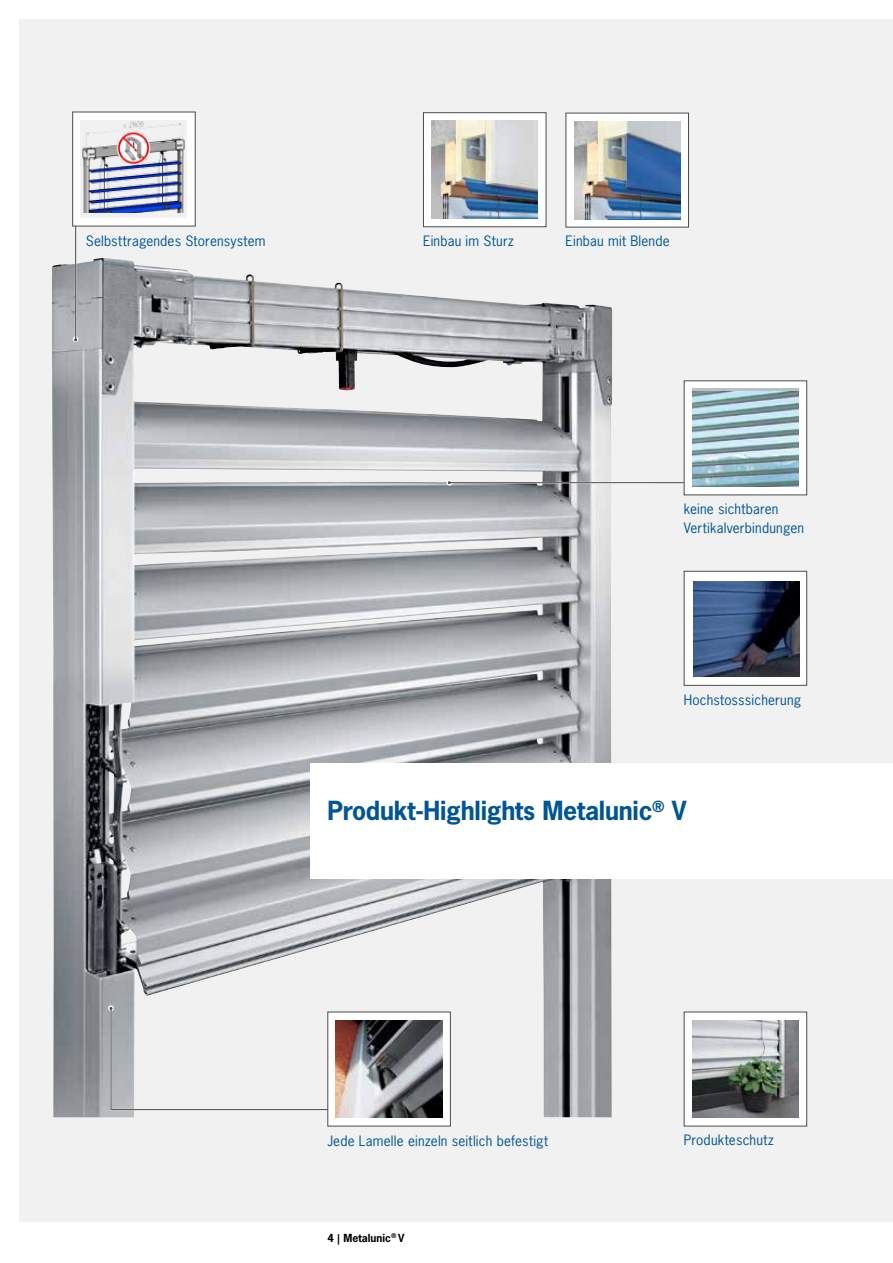
<style>
.page{position:relative;width:893px;height:1263px;background:#fff}
.page>*{position:absolute;margin:0;border:0;box-sizing:border-box;transform-origin:0 0}
.t1{font:700 24.75px "News Gothic";letter-spacing:-.01em;color:#005596}
.t2{font:13.5px/19.2px "News Gothic";letter-spacing:.015em;color:#005596}
.t3{font:700 10.5px "News Gothic";color:#000}
</style>
<div class="page">
<div style="left:19px;top:19px;width:874px;height:1203px;background:#f1f1f2"></div>
<img style="left:52px;top:258px;width:560px;height:859px">
<div style="left:310px;top:763px;width:583px;height:115px;background:#fff"></div>
<div style="left:684px;top:1012px;width:123px;height:114px;background:#fff;border:1px solid #4d4d4f"></div>
<img style="left:692px;top:1020px;width:107px;height:98px">
<div style="left:423px;top:112px;width:123px;height:115px;background:#fff;border:1px solid #4d4d4f"></div>
<img style="left:432px;top:121px;width:106px;height:98px">
<div style="left:566px;top:113px;width:123px;height:114px;background:#fff"></div>
<img style="left:574px;top:121px;width:106px;height:98px">
<div style="left:684px;top:380px;width:123px;height:115px;background:#fff;border:1px solid #4d4d4f"></div>
<svg style="left:692px;top:389px;width:107px;height:3px"></svg>
<img style="left:692px;top:392px;width:107px;height:95px">
<div style="left:684px;top:571px;width:123px;height:115px;background:#fff;border:1px solid #4d4d4f"></div>
<img style="left:693px;top:581px;width:107px;height:96px">
<div style="left:327px;top:1012px;width:124px;height:114px;background:#fff;border:1px solid #4d4d4f"></div>
<img style="left:336px;top:1020px;width:106px;height:98px">
<hr style="left:110px;top:1008px;width:2px;height:102px;background:#f1f1f2">
<hr style="left:111px;top:1109px;width:217px;height:1px;background:#4d4d4f">
<hr style="left:111px;top:1008px;width:1px;height:102px;background:#4d4d4f">
<svg style="left:108px;top:1005px;width:6px;height:6px"></svg>
<hr style="left:75px;top:226px;width:1px;height:114px;background:#4d4d4f">
<svg style="left:73px;top:336px;width:6px;height:6px"></svg>
<div style="left:72px;top:112px;width:124px;height:114px;background:#fff;border:1px solid #4d4d4f"></div>
<div style="left:81px;top:120px;width:106px;height:98px;background:#f1f1f2"></div>
<img style="left:82px;top:121px;width:103px;height:91px">
<hr style="left:449px;top:482px;width:235px;height:1px;background:#4d4d4f">
<svg style="left:446px;top:480px;width:6px;height:6px"></svg>
<p class="t2" style="left:86px;top:231px;width:181px">Selbsttragendes Storensystem</p>
<p class="t2" style="left:423px;top:231px;width:93px">Einbau im Sturz</p>
<p class="t2" style="left:566px;top:231px;width:106px">Einbau mit Blende</p>
<p class="t2" style="left:684px;top:499px;width:122px">keine sichtbaren<br>Vertikalverbindungen</p>
<p class="t2" style="left:684px;top:690px;width:119px">Hochstosssicherung</p>
<h1 class="t1" style="left:327px;top:795px;width:361px">Produkt-Highlights Metalunic<sup>®</sup> V</h1>
<p class="t2" style="left:327px;top:1131px;width:222px">Jede Lamelle einzeln seitlich befestigt</p>
<p class="t2" style="left:684px;top:1130px;width:92px">Produkteschutz</p>
<p class="t3" style="left:327px;top:1231px;width:79px">4 | Metalunic<sup>®</sup> V</p>
</div>
